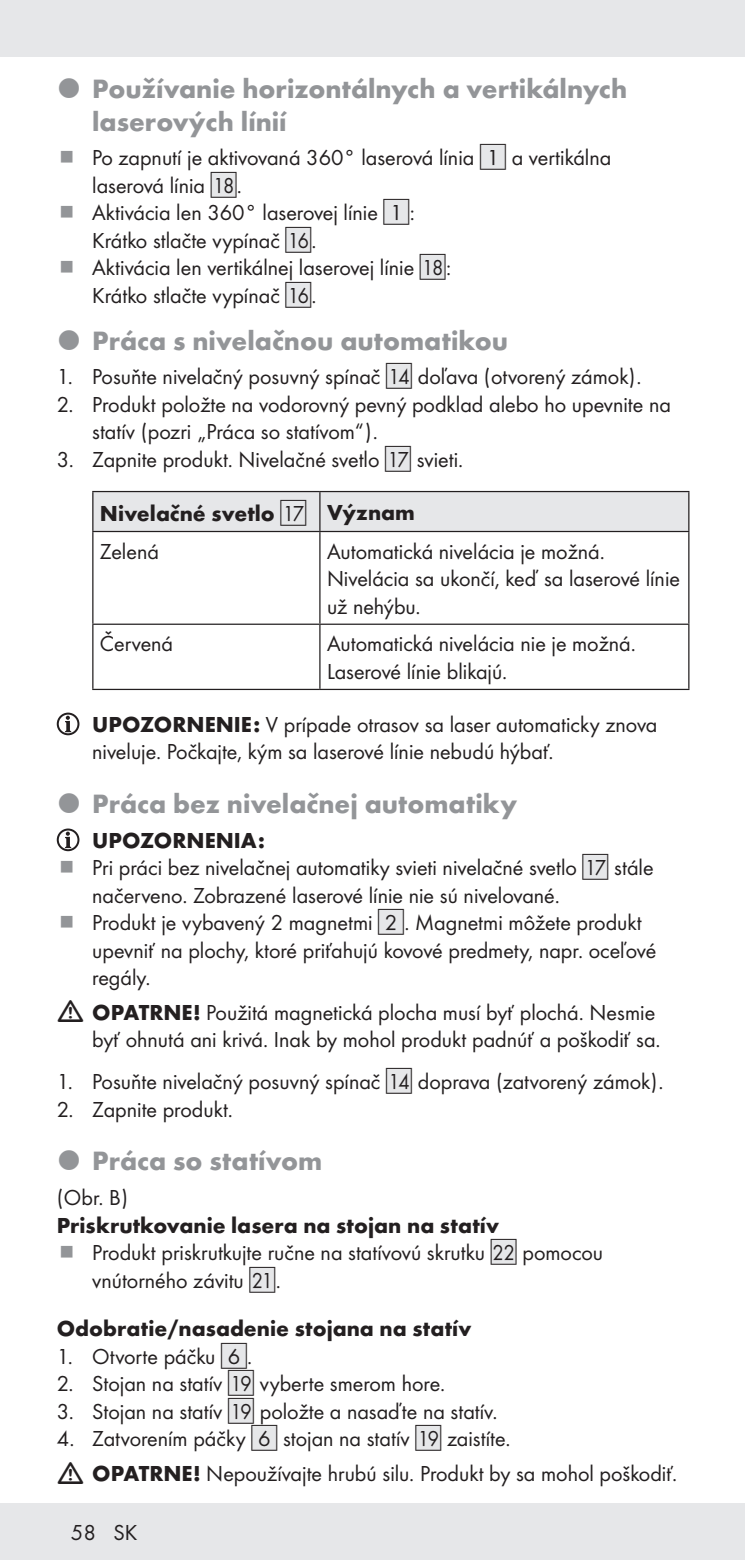
<style>
.page{position:relative;width:745px;height:1560px;background:#fff}
.page>*{position:absolute;margin:0;border:0;box-sizing:border-box;transform-origin:0 0}
.t1{font:700 27.5px/32.5px "Futura";color:#939598}
.Indent_SB{font:22.5px/27.5px "Futura Boo";color:#231f20}
.Body_SB{font:22.5px/27.5px "Futura Boo";color:#231f20}
.Indent{font:22.5px "Futura Boo";color:#231f20}
.Headline-03{font:700 22.5px "Futura";color:#231f20}
.Headline-03_SB{font:700 22.5px "Futura";color:#231f20}
.Headline__Table{font:700 22.5px "Futura";color:#231f20}
.Body{font:22.5px "Futura Boo";color:#231f20}
.Indent-2{font:700 22.5px "Futura";color:#231f20}
.s1{font-family:"IMP Lidl Num Box";font-size:19.75px;color:#e6e7e9}
.s2{font-family:"IMP Lidl Num Box";font-size:19.75px}
.s3{font-family:"IMP Lidl Num Box";font-weight:400;font-size:19.75px;color:#e6e7e9}
.s4{font-family:"IMP Lidl Num Box";font-weight:400;font-size:19.75px}
.s5{font-family:"Futura";font-weight:700}
</style>
<div class="page">
<div style="left:0;top:1502px;width:744px;height:57px;background:#e6e7e9"></div>
<div style="left:0;top:0;width:744px;height:57px;background:#e6e7e9"></div>
<div style="left:93px;top:492px;width:594px;height:39px;background:#e6e7e9"></div>
<hr style="left:92px;top:491px;width:228px;height:1px;background:#231f20">
<hr style="left:92px;top:492px;width:1px;height:39px;background:#231f20">
<hr style="left:320px;top:491px;width:369px;height:1px;background:#231f20">
<hr style="left:319px;top:492px;width:1px;height:39px;background:#231f20">
<hr style="left:687px;top:492px;width:2px;height:39px;background:#231f20">
<hr style="left:92px;top:531px;width:228px;height:1px;background:#231f20">
<hr style="left:92px;top:532px;width:1px;height:91px;background:#231f20">
<hr style="left:320px;top:531px;width:369px;height:1px;background:#231f20">
<hr style="left:319px;top:532px;width:1px;height:91px;background:#231f20">
<hr style="left:687px;top:532px;width:2px;height:91px;background:#231f20">
<hr style="left:92px;top:623px;width:228px;height:1px;background:#231f20">
<hr style="left:92px;top:624px;width:1px;height:64px;background:#231f20">
<hr style="left:320px;top:623px;width:369px;height:1px;background:#231f20">
<hr style="left:319px;top:624px;width:1px;height:64px;background:#231f20">
<hr style="left:687px;top:624px;width:2px;height:64px;background:#231f20">
<hr style="left:92px;top:688px;width:228px;height:2px;background:#231f20">
<hr style="left:320px;top:688px;width:369px;height:2px;background:#231f20">
<svg style="left:58px;top:713px;width:20px;height:21px"></svg>
<div style="left:57px;top:712px;width:22px;height:23px;border:2px solid #231f20;border-radius:50%"></div>
<svg style="left:65px;top:715px;width:6px;height:17px"></svg>
<svg style="left:58px;top:829px;width:20px;height:21px"></svg>
<div style="left:57px;top:828px;width:22px;height:23px;border:2px solid #231f20;border-radius:50%"></div>
<svg style="left:65px;top:831px;width:6px;height:17px"></svg>
<p class="t1" style="left:92px;top:71px;width:536px">Používanie horizontálnych a vertikálnych laserových línií</p>
<p class="Indent_SB" style="left:92px;top:143px;width:520px">Po zapnutí je aktivovaná 360° laserová línia <span class="s1">[</span><span class="s2">1]</span> a vertikálna laserová línia <span class="s1">[</span><span class="s2">18]</span>.</p>
<p class="Indent_SB" style="left:92px;top:198px;width:324px">Aktivácia len 360° laserovej línie <span class="s1">[</span><span class="s2">1]</span>:</p>
<p class="Indent" style="left:92px;top:225px;width:223px">Krátko stlačte vypínač <span class="s1">[</span><span class="s2">16]</span>.</p>
<p class="Indent_SB" style="left:92px;top:253px;width:360px">Aktivácia len vertikálnej laserovej línie <span class="s1">[</span><span class="s2">18]</span>:</p>
<p class="Indent" style="left:92px;top:280px;width:223px">Krátko stlačte vypínač <span class="s1">[</span><span class="s2">16]</span>.</p>
<p class="t1" style="left:92px;top:322px;width:417px">Práca s nivelačnou automatikou</p>
<p class="Indent_SB" style="left:57px;top:362px;width:583px">1. Posuňte nivelačný posuvný spínač <span class="s1">[</span><span class="s2">14]</span> doľava (otvorený zámok).</p>
<p class="Indent_SB" style="left:92px;top:389px;width:580px;text-indent:-35px">2. Produkt položte na vodorovný pevný podklad alebo ho upevnite na statív (pozri „Práca so statívom“).</p>
<p class="Indent_SB" style="left:57px;top:444px;width:405px">3. Zapnite produkt. Nivelačné svetlo <span class="s1">[</span><span class="s2">17]</span> svieti.</p>
<p class="Headline__Table" style="left:100px;top:496px;width:208px">Nivelačné svetlo <span class="s3">[</span><span class="s4">17]</span></p>
<p class="Headline__Table" style="left:327px;top:495px;width:89px">Význam</p>
<p class="Body" style="left:100px;top:535px;width:60px">Zelená</p>
<p class="Body_SB" style="left:327px;top:536px;width:354px">Automatická nivelácia je možná.<br>Nivelácia sa ukončí, keď sa laserové línie už nehýbu.</p>
<p class="Body" style="left:100px;top:628px;width:75px">Červená</p>
<p class="Body_SB" style="left:327px;top:628px;width:307px">Automatická nivelácia nie je možná.<br>Laserové línie blikajú.</p>
<p class="Indent_SB" style="left:92px;top:709px;width:566px"><span class="s5">UPOZORNENIE:</span> V prípade otrasov sa laser automaticky znova niveluje. Počkajte, kým sa laserové línie nebudú hýbať.</p>
<p class="t1" style="left:92px;top:785px;width:426px">Práca bez nivelačnej automatiky</p>
<p class="Indent-2" style="left:92px;top:823px;width:174px">UPOZORNENIA:</p>
<p class="Indent_SB" style="left:92px;top:852px;width:562px">Pri práci bez nivelačnej automatiky svieti nivelačné svetlo <span class="s1">[</span><span class="s2">17]</span> stále načerveno. Zobrazené laserové línie nie sú nivelované.</p>
<p class="Indent_SB" style="left:92px;top:907px;width:565px">Produkt je vybavený 2 magnetmi <span class="s1">[</span><span class="s2">2]</span>. Magnetmi môžete produkt upevniť na plochy, ktoré priťahujú kovové predmety, napr. oceľové regály.</p>
<p class="Indent_SB" style="left:92px;top:997px;width:566px"><span class="s5">OPATRNE!</span> Použitá magnetická plocha musí byť plochá. Nesmie byť ohnutá ani krivá. Inak by mohol produkt padnúť a poškodiť sa.</p>
<p class="Indent_SB" style="left:57px;top:1066px;width:605px">1. Posuňte nivelačný posuvný spínač <span class="s1">[</span><span class="s2">14]</span> doprava (zatvorený zámok).</p>
<p class="Indent_SB" style="left:57px;top:1093px;width:175px">2. Zapnite produkt.</p>
<p class="t1" style="left:92px;top:1142px;width:231px">Práca so statívom</p>
<p class="Body" style="left:57px;top:1181px;width:73px">(Obr. B)</p>
<p class="Headline-03" style="left:57px;top:1208px;width:443px">Priskrutkovanie lasera na stojan na statív</p>
<p class="Indent_SB" style="left:92px;top:1237px;width:512px">Produkt priskrutkujte ručne na statívovú skrutku <span class="s1">[</span><span class="s2">22]</span> pomocou vnútorného závitu <span class="s1">[</span><span class="s2">21]</span>.</p>
<p class="Headline-03_SB" style="left:57px;top:1311px;width:416px">Odobratie/nasadenie stojana na statív</p>
<p class="Indent_SB" style="left:57px;top:1341px;width:194px">1. Otvorte páčku <span class="s1">[</span><span class="s2">6]</span>.</p>
<p class="Indent_SB" style="left:57px;top:1368px;width:387px">2. Stojan na statív <span class="s1">[</span><span class="s2">19]</span> vyberte smerom hore.</p>
<p class="Indent_SB" style="left:57px;top:1396px;width:439px">3. Stojan na statív <span class="s1">[</span><span class="s2">19]</span> položte a nasaďte na statív.</p>
<p class="Indent_SB" style="left:57px;top:1423px;width:452px">4. Zatvorením páčky <span class="s1">[</span><span class="s2">6]</span> stojan na statív <span class="s1">[</span><span class="s2">19]</span> zaistíte.</p>
<p class="Indent_SB" style="left:92px;top:1458px;width:583px"><span class="s5">OPATRNE!</span> Nepoužívajte hrubú silu. Produkt by sa mohol poškodiť.</p>
<p class="Indent_SB" style="left:71px;top:1516px;width:68px">58 SK</p>
</div>
